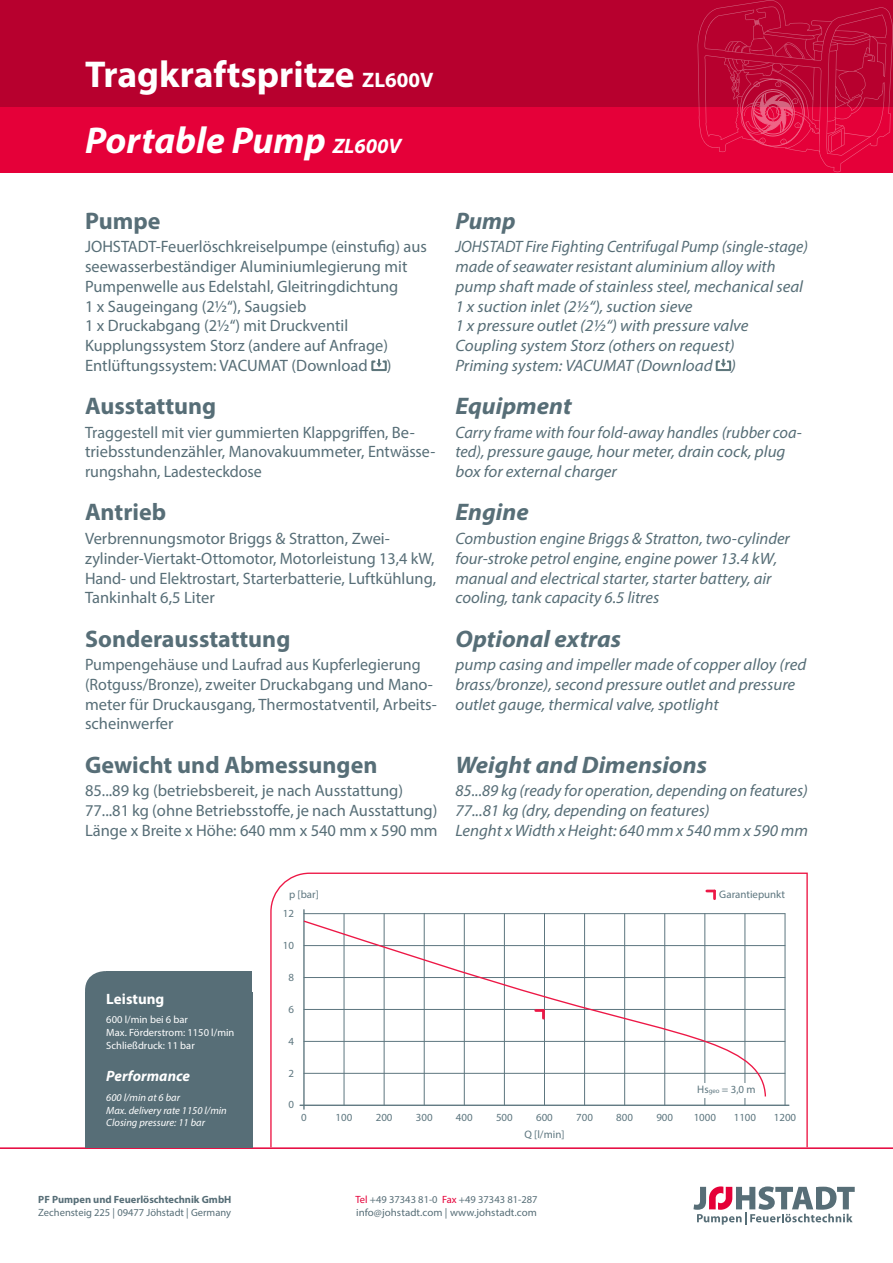
<style>
.page{position:relative;width:893px;height:1263px;background:#fff}
.page>*{position:absolute;margin:0;border:0;box-sizing:border-box;transform-origin:0 0}
.t1{font:700 37.5px/65.8px "Myriad Pro";color:#fff}
.t2{font:700 24px "Myriad Pro";color:#576e77}
.t3{font:italic 700 24px "Myriad Pro";color:#576e77}
.t4{font:16.5px/19.8px "Myriad Pro";color:#576e77}
.t5{font:italic 16.5px/19.8px "Myriad Pro";color:#576e77}
.t6{font:italic 700 15px "Myriad Pro";color:#fff}
.t7{font:700 15px "Myriad Pro";color:#fff}
.t8{font:10.95px "Myriad Pro";color:#5d767f}
.t9{font:10.5px/12.6px "Myriad Pro";color:#576e77}
.t10{font:italic 10.5px/12.6px "Myriad Pro";color:#fff}
.t11{font:10.5px/12.6px "Myriad Pro";color:#fff}
.t12{font:700 10.5px "Myriad Pro";color:#576e77}
.s1{font-size:21px}
.s2{font-style:italic}
.s3{font-style:italic;font-size:21px}
.s4{font-size:6.75px}
.s5{color:#e50039}
</style>
<div class="page">
<div style="left:0;top:0;width:893px;height:172px;background:#e50039"></div>
<div style="left:0;top:0;width:893px;height:106px;background:#b7002e"></div>
<svg style="left:693px;top:1186px;width:162px;height:39px"></svg>
<svg style="left:698px;top:0;width:195px;height:172px"></svg>
<svg style="left:371px;top:359px;width:16px;height:12px"></svg>
<svg style="left:716px;top:359px;width:15px;height:12px"></svg>
<hr style="left:0;top:1147px;width:893px;height:2px;background:#e50039">
<svg style="left:270px;top:872px;width:538px;height:275px"></svg>
<hr style="left:424px;top:913px;width:1px;height:192px;background:#5d767f">
<hr style="left:544px;top:913px;width:1px;height:192px;background:#5d767f">
<hr style="left:300px;top:1104px;width:489px;height:2px;background:#5d767f">
<hr style="left:303px;top:910px;width:2px;height:199px;background:#5d767f">
<svg style="left:707px;top:890px;width:9px;height:9px"></svg>
<hr style="left:584px;top:914px;width:1px;height:191px;background:#5d767f">
<hr style="left:704px;top:914px;width:1px;height:191px;background:#5d767f">
<svg style="left:302px;top:919px;width:465px;height:179px"></svg>
<div style="left:696px;top:1083px;width:61px;height:14px;background:#fff"></div>
<svg style="left:536px;top:1009px;width:9px;height:9px"></svg>
<div style="left:85px;top:992px;width:167px;height:155px;background:#576e77"></div>
<div style="left:85px;top:971px;width:43px;height:43px;background:#576e77;border-radius:20px"></div>
<div style="left:106px;top:971px;width:146px;height:99px;background:#576e77"></div>
<h1 class="t1" style="left:85px;top:41px;width:350px">Tragkraftspritze <span class="s1">ZL600V<br></span><span class="s2">Portable Pump</span> <span class="s3">ZL600V</span></h1>
<h2 class="t2" style="left:85px;top:205px;width:77px">Pumpe</h2>
<p class="t4" style="left:85px;top:237px;width:343px">JOHSTADT-Feuerlöschkreiselpumpe (einstufig) aus seewasserbeständiger Aluminiumlegierung mit Pumpenwelle aus Edelstahl, Gleitringdichtung<br>1 x Saugeingang (2½“), Saugsieb<br>1 x Druckabgang (2½“) mit Druckventil Kupplungssystem Storz (andere auf Anfrage)<br>Entlüftungssystem: VACUMAT (Download )</p>
<h2 class="t2" style="left:85px;top:390px;width:133px">Ausstattung</h2>
<p class="t4" style="left:85px;top:422px;width:352px">Traggestell mit vier gummierten Klappgriffen, Be&shy;triebsstundenzähler, Manovakuummeter, Entwässe&shy;rungshahn, Ladesteckdose</p>
<h2 class="t2" style="left:85px;top:497px;width:83px">Antrieb</h2>
<p class="t4" style="left:85px;top:528px;width:353px">Verbrennungsmotor Briggs &amp; Stratton, Zwei&shy;zylinder-Viertakt-Ottomotor, Motorleistung 13,4 kW, Hand- und Elektrostart, Starterbatterie, Luftkühlung, Tankinhalt 6,5 Liter</p>
<h2 class="t2" style="left:85px;top:623px;width:207px">Sonderausstattung</h2>
<p class="t4" style="left:85px;top:654px;width:353px">Pumpengehäuse und Laufrad aus Kupferlegierung (Rotguss/Bronze), zweiter Druckabgang und Mano&shy;meter für Druckausgang, Thermostatventil, Arbeits&shy;scheinwerfer</p>
<h2 class="t2" style="left:85px;top:749px;width:294px">Gewicht und Abmessungen</h2>
<p class="t4" style="left:85px;top:780px;width:354px">85...89 kg (betriebsbereit, je nach Ausstattung)<br>77...81 kg (ohne Betriebsstoffe, je nach Ausstattung)<br>Länge x Breite x Höhe: 640 mm x 540 mm x 590 mm</p>
<h2 class="t3" style="left:455px;top:205px;width:62px">Pump</h2>
<p class="t5" style="left:455px;top:237px;width:354px">JOHSTADT Fire Fighting Centrifugal Pump (single-stage) made of seawater resistant aluminium alloy with pump shaft made of stainless steel, mechanical seal 1 x suction inlet (2½“), suction sieve<br>1 x pressure outlet (2½“) with pressure valve Coupling system Storz (others on request)<br>Priming system: VACUMAT (Download )</p>
<h2 class="t3" style="left:455px;top:391px;width:118px">Equipment</h2>
<p class="t5" style="left:455px;top:422px;width:348px">Carry frame with four fold-away handles (rubber coa&shy;ted), pressure gauge, hour meter, drain cock, plug box for external charger</p>
<h2 class="t3" style="left:455px;top:497px;width:75px">Engine</h2>
<p class="t5" style="left:455px;top:528px;width:336px">Combustion engine Briggs &amp; Stratton, two-cylinder four-stroke petrol engine, engine power 13.4 kW, manual and electrical starter, starter battery, air cooling, tank capacity 6.5 litres</p>
<h2 class="t3" style="left:455px;top:623px;width:167px">Optional extras</h2>
<p class="t5" style="left:455px;top:654px;width:352px">pump casing and impeller made of copper alloy (red brass/bronze), second pressure outlet and pressure outlet gauge, thermical valve, spotlight</p>
<h2 class="t3" style="left:455px;top:749px;width:253px">Weight and Dimensions</h2>
<p class="t5" style="left:455px;top:780px;width:354px">85...89 kg (ready for operation, depending on features)<br>77...81 kg (dry, depending on features)<br>Lenght x Width x Height: 640 mm x 540 mm x 590 mm</p>
<p class="t8" style="left:289px;top:888px;width:31px">p [bar]</p>
<p class="t8" style="left:283px;top:906px;width:13px">12</p>
<p class="t8" style="left:719px;top:888px;width:67px">Garantiepunkt</p>
<p class="t7" style="left:106px;top:989px;width:60px">Leistung</p>
<p class="t11" style="left:106px;top:1013px;width:130px">600 l/min bei 6 bar<br>Max. Förderstrom: 1150 l/min<br>Schließdruck: 11 bar</p>
<p class="t6" style="left:106px;top:1066px;width:85px">Performance</p>
<p class="t10" style="left:106px;top:1091px;width:122px">600 l/min at 6 bar<br>Max. delivery rate 1150 l/min<br>Closing pressure: 11 bar</p>
<p class="t12" style="left:38px;top:1193px;width:195px">PF Pumpen und Feuerlöschtechnik GmbH</p>
<p class="t9" style="left:38px;top:1206px;width:194px">Zechensteig 225 | 09477 Jöhstadt | Germany</p>
<p class="t8" style="left:283px;top:938px;width:13px">10</p>
<p class="t8" style="left:288px;top:970px;width:7px">8</p>
<p class="t8" style="left:288px;top:1002px;width:7px">6</p>
<p class="t8" style="left:288px;top:1034px;width:7px">4</p>
<p class="t8" style="left:288px;top:1066px;width:7px">2</p>
<p class="t8" style="left:288px;top:1098px;width:7px">0</p>
<p class="t8" style="left:697px;top:1083px;width:60px">Hs<span class="s4">geo</span> = 3,0 m</p>
<p class="t8" style="left:301px;top:1110px;width:7px">0</p>
<p class="t8" style="left:376px;top:1110px;width:18px">200</p>
<p class="t8" style="left:456px;top:1110px;width:18px">400</p>
<p class="t8" style="left:536px;top:1110px;width:18px">600</p>
<p class="t8" style="left:774px;top:1110px;width:24px">1200</p>
<p class="t8" style="left:524px;top:1127px;width:42px">Q [l/min]</p>
<p class="t8" style="left:656px;top:1110px;width:18px">900</p>
<p class="t8" style="left:734px;top:1110px;width:24px">1100</p>
<p class="t8" style="left:336px;top:1110px;width:18px">100</p>
<p class="t8" style="left:416px;top:1110px;width:18px">300</p>
<p class="t8" style="left:496px;top:1110px;width:18px">500</p>
<p class="t8" style="left:616px;top:1110px;width:18px">800</p>
<p class="t8" style="left:576px;top:1111px;width:18px">700</p>
<p class="t8" style="left:694px;top:1110px;width:24px">1000</p>
<p class="t9" style="left:355px;top:1193px;width:184px"><span class="s5">Tel</span> +49 37343 81-0 <span class="s5">Fax</span> +49 37343 81-287 info@johstadt.com | www.johstadt.com</p>
</div>
